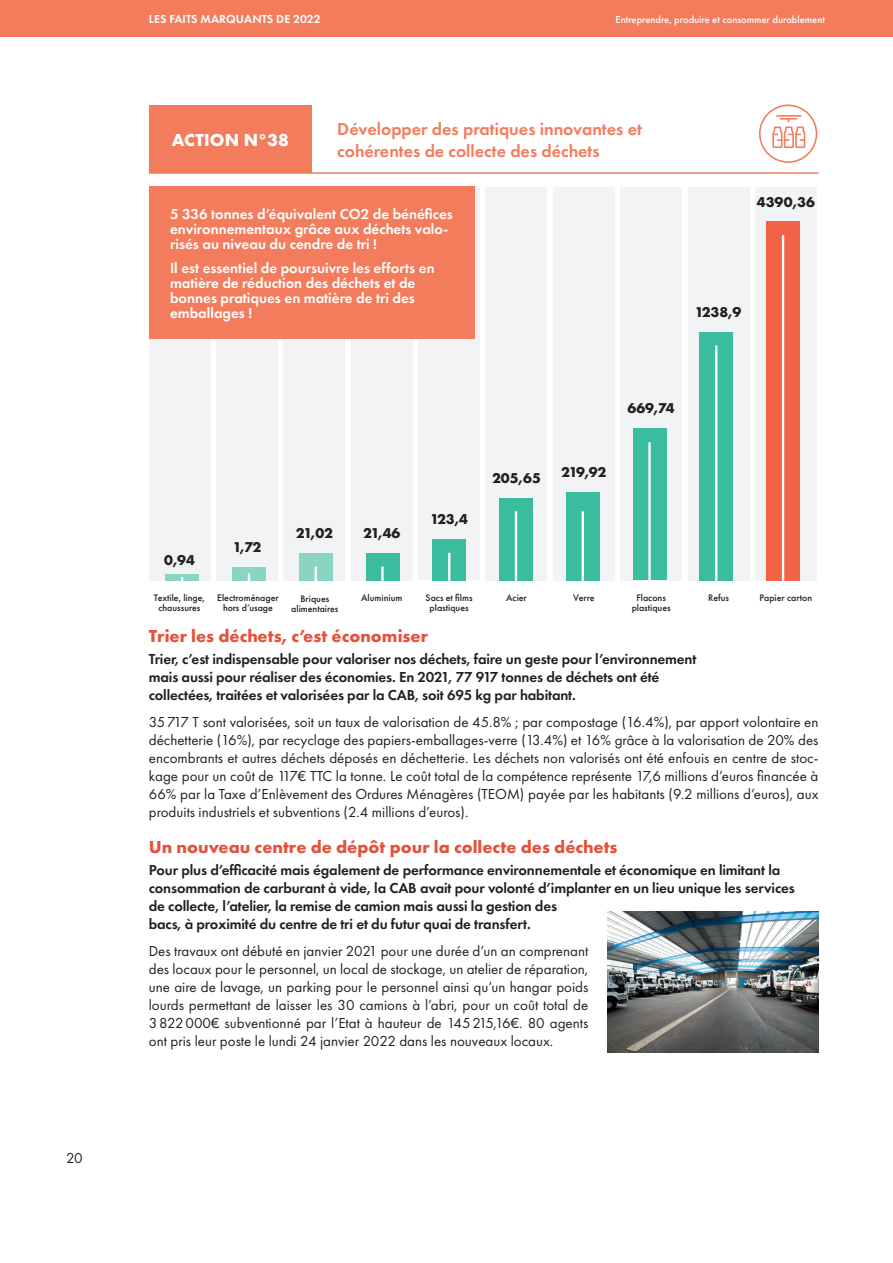
<style>
.page{position:relative;width:893px;height:1263px;background:#fff}
.page>*{position:absolute;margin:0;border:0;box-sizing:border-box;transform-origin:0 0}
.t1{font:700 18px "Futura PT";color:#e5523b}
.t2{font:600 18px/21.6px "Futura PT";color:#f37c5d}
.t3{font:700 18px "Futura PT";letter-spacing:.01em;color:#fff}
.t4{font:15px/18px "Futura PT";color:#231f20;text-align:justify}
.t5{font:600 15px/18px "Futura PT";letter-spacing:-.01em;color:#231f20}
.t6{font:600 15px/15px "Futura PT";color:#fff}
.t7{font:700 14.85px "Futura PT";color:#231f20}
.t8{font:600 12px "Futura PT";letter-spacing:.01em;color:#fff}
.t9{font:500 10.5px "Futura PT";color:#fff}
.t10{font:500 9.9px/9.9px "Futura PT";color:#231f20;text-align:center}
</style>
<div class="page">
<div style="left:149px;top:187px;width:61px;height:393px;background:#f2f3f4"></div>
<div style="left:217px;top:187px;width:61px;height:393px;background:#f2f3f4"></div>
<div style="left:284px;top:187px;width:61px;height:393px;background:#f2f3f4"></div>
<div style="left:351px;top:187px;width:61px;height:393px;background:#f2f3f4"></div>
<div style="left:419px;top:187px;width:61px;height:393px;background:#f2f3f4"></div>
<div style="left:486px;top:187px;width:61px;height:393px;background:#f2f3f4"></div>
<div style="left:553px;top:187px;width:61px;height:393px;background:#f2f3f4"></div>
<div style="left:621px;top:187px;width:61px;height:393px;background:#f2f3f4"></div>
<div style="left:688px;top:187px;width:61px;height:393px;background:#f2f3f4"></div>
<div style="left:755px;top:187px;width:61px;height:393px;background:#f2f3f4"></div>
<div style="left:166px;top:573px;width:33px;height:7px;background:#89d4c3"></div>
<div style="left:232px;top:567px;width:34px;height:13px;background:#89d4c3"></div>
<div style="left:299px;top:553px;width:33px;height:27px;background:#89d4c3"></div>
<div style="left:366px;top:553px;width:33px;height:27px;background:#3abd9e"></div>
<div style="left:433px;top:539px;width:33px;height:41px;background:#3abd9e"></div>
<div style="left:499px;top:497px;width:34px;height:83px;background:#3abd9e"></div>
<div style="left:566px;top:492px;width:33px;height:88px;background:#3abd9e"></div>
<div style="left:633px;top:428px;width:33px;height:152px;background:#3abd9e"></div>
<div style="left:700px;top:332px;width:33px;height:248px;background:#3abd9e"></div>
<div style="left:766px;top:221px;width:34px;height:359px;background:#f16246"></div>
<hr style="left:782px;top:235px;width:2px;height:362px;background:#fff">
<hr style="left:715px;top:346px;width:2px;height:251px;background:#fff">
<hr style="left:648px;top:442px;width:3px;height:155px;background:#fff">
<hr style="left:582px;top:511px;width:2px;height:86px;background:#fff">
<hr style="left:515px;top:511px;width:2px;height:86px;background:#fff">
<hr style="left:448px;top:553px;width:2px;height:44px;background:#fff">
<hr style="left:381px;top:567px;width:3px;height:44px;background:#fff">
<hr style="left:315px;top:567px;width:2px;height:44px;background:#fff">
<hr style="left:248px;top:573px;width:2px;height:38px;background:#fff">
<hr style="left:181px;top:577px;width:2px;height:34px;background:#fff">
<svg style="left:759px;top:105px;width:58px;height:58px"></svg>
<hr style="left:777px;top:115px;width:24px;height:2px;background:#f37c5d">
<div style="left:149px;top:105px;width:163px;height:68px;background:#f37c5d"></div>
<hr style="left:149px;top:172px;width:670px;height:2px;background:#f37c5d">
<img style="left:607px;top:911px;width:212px;height:141px">
<div style="left:149px;top:187px;width:326px;height:152px;background:#f37c5d"></div>
<div style="left:0;top:0;width:893px;height:36px;background:#f37c5d"></div>
<p class="t4" style="left:66px;top:1149px;width:18px">20</p>
<p class="t8" style="left:149px;top:11px;width:173px">LES FAITS MARQUANTS DE 2022</p>
<p class="t9" style="left:616px;top:13px;width:211px">Entreprendre, produire et consommer durablement</p>
<p class="t3" style="left:172px;top:128px;width:119px">ACTION N°38</p>
<p class="t2" style="left:337px;top:118px;width:306px">Développer des pratiques innovantes et cohérentes de collecte des déchets</p>
<p class="t6" style="left:170px;top:207px;width:284px">5 336 tonnes d’équivalent CO2 de bénéfices environnementaux grâce aux déchets valo&shy;risés au niveau du cendre de tri !</p>
<p class="t6" style="left:170px;top:260px;width:266px">Il est essentiel de poursuivre les efforts en matière de réduction des déchets et de bonnes pratiques en matière de tri des emballages !</p>
<p class="t7" style="left:757px;top:193px;width:60px">4390,36</p>
<p class="t7" style="left:695px;top:302px;width:48px">1238,9</p>
<p class="t7" style="left:164px;top:551px;width:32px">0,94</p>
<p class="t7" style="left:233px;top:537px;width:30px">1,72</p>
<p class="t7" style="left:296px;top:523px;width:39px">21,02</p>
<p class="t7" style="left:363px;top:523px;width:39px">21,46</p>
<p class="t7" style="left:430px;top:509px;width:40px">123,4</p>
<p class="t7" style="left:492px;top:468px;width:50px">205,65</p>
<p class="t7" style="left:561px;top:462px;width:47px">219,92</p>
<p class="t7" style="left:628px;top:399px;width:49px">669,74</p>
<p class="t10" style="left:154px;top:593px;width:52px">Textile, linge, chaussures</p>
<p class="t10" style="left:217px;top:593px;width:63px">Electroménager hors d’usage</p>
<p class="t10" style="left:291px;top:594px;width:49px">Briques alimentaires</p>
<p class="t10" style="left:361px;top:593px;width:43px">Aluminium</p>
<p class="t10" style="left:426px;top:593px;width:48px">Sacs et films plastiques</p>
<p class="t10" style="left:506px;top:593px;width:22px">Acier</p>
<p class="t10" style="left:573px;top:593px;width:23px">Verre</p>
<p class="t10" style="left:632px;top:593px;width:41px">Flacons plastiques</p>
<p class="t10" style="left:708px;top:593px;width:22px">Refus</p>
<p class="t10" style="left:760px;top:593px;width:54px">Papier carton</p>
<p class="t1" style="left:149px;top:624px;width:281px">Trier les déchets, c’est économiser</p>
<p class="t5" style="left:149px;top:650px;width:549px">Trier, c’est indispensable pour valoriser nos déchets, faire un geste pour l’environnement mais aussi pour réaliser des économies. En 2021, 77 917 tonnes de déchets ont été collectées, traitées et valorisées par la CAB, soit 695 kg par habitant.</p>
<p class="t4" style="left:149px;top:713px;width:671px">35717 T sont valorisées, soit un taux de valorisation de 45.8% ; par compostage (16.4%), par apport volontaire en déchetterie (16%), par recyclage des papiers-emballages-verre (13.4%) et 16% grâce à la valorisation de 20% des encombrants et autres déchets déposés en déchetterie. Les déchets non valorisés ont été enfouis en centre de stoc&shy;kage pour un coût de 117€ TTC la tonne. Le coût total de la compétence représente 17,6 millions d’euros financée à 66% par la Taxe d’Enlèvement des Ordures Ménagères (TEOM) payée par les habitants (9.2 millions d’euros), aux produits industriels et subventions (2.4 millions d’euros).</p>
<p class="t1" style="left:149px;top:835px;width:470px">Un nouveau centre de dépôt pour la collecte des déchets</p>
<p class="t5" style="left:149px;top:861px;width:647px">Pour plus d’efficacité mais également de performance environnementale et économique en limitant la consommation de carburant à vide, la CAB avait pour volonté d’implanter en un lieu unique les services de collecte, l’atelier, la remise de camion mais aussi la gestion des<br>bacs, à proximité du centre de tri et du futur quai de transfert.</p>
<p class="t4" style="left:149px;top:942px;width:441px">Des travaux ont débuté en janvier 2021 pour une durée d’un an comprenant des locaux pour le personnel, un local de stockage, un atelier de réparation, une aire de lavage, un parking pour le personnel ainsi qu’un hangar poids lourds permettant de laisser les 30 camions à l’abri, pour un coût total de 3822000€ subventionné par l’Etat à hauteur de 145215,16€. 80 agents ont pris leur poste le lundi 24 janvier 2022 dans les nouveaux locaux.</p>
</div>
